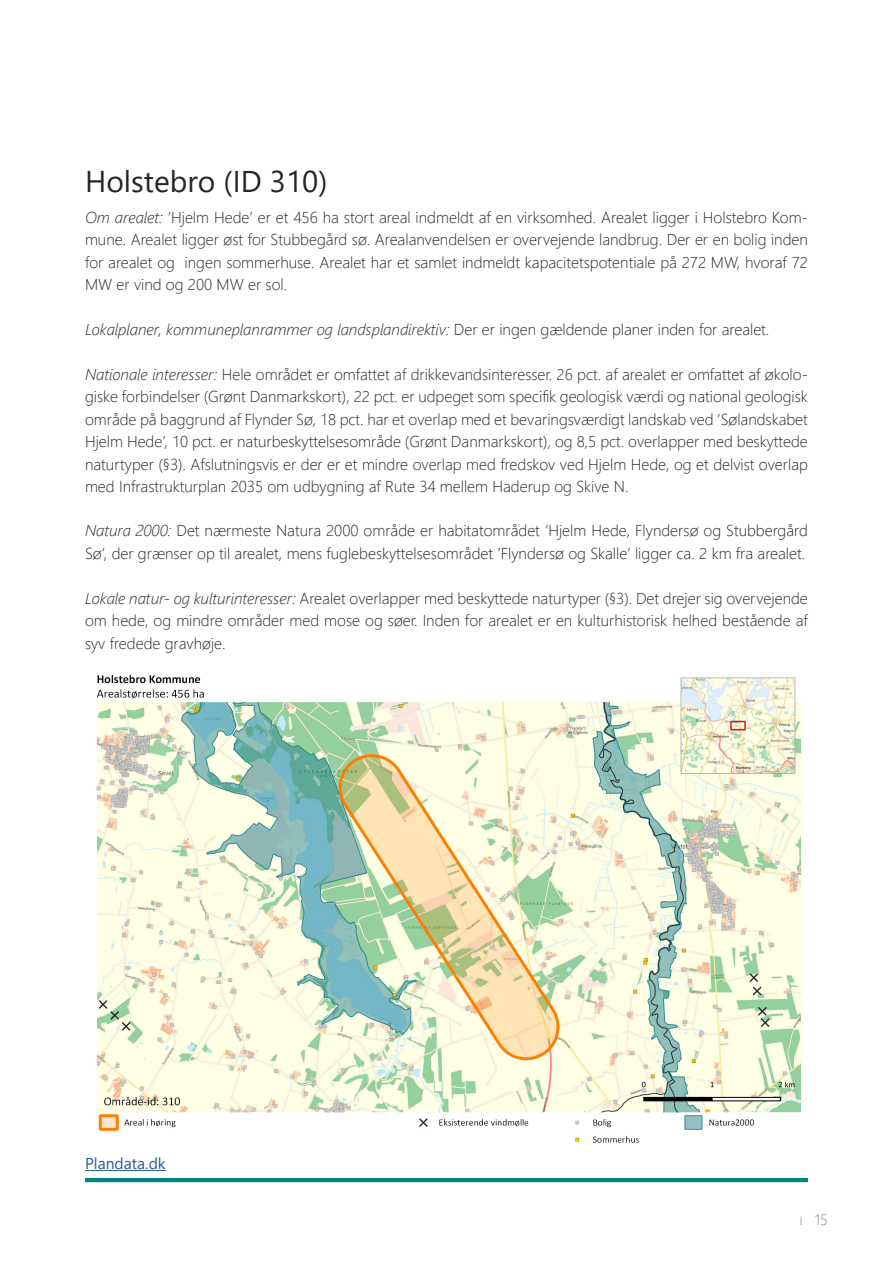
<style>
.page{position:relative;width:893px;height:1263px;background:#fff}
.page>*{position:absolute;margin:0;border:0;box-sizing:border-box;transform-origin:0 0}
.t1{font:30px "Segoe UI";color:#252525}
.t2{font:300 15.75px/22.5px "Segoe UI";color:#252525;text-align:justify}
.t3{font:italic 300 15.75px "Segoe UI";color:#252525}
.t4{font:15.75px "Segoe UI";color:#275b9b}
.t5{font:300 15px "Segoe UI";color:#828282}
.s1{font-style:italic}
.s2{font-style:normal}
.s3{font-size:12px}
</style>
<div class="page">
<hr style="left:85px;top:1178px;width:723px;height:4px;background:#008480">
<img style="left:96px;top:674px;width:706px;height:469px">
<hr style="left:85px;top:1170px;width:81px;height:1px;background:#275b9b">
<h1 class="t1" style="left:85px;top:153px;width:244px">Holstebro (ID 310)</h1>
<p class="t2" style="left:85px;top:205px;width:724px"><span class="s1">Om arealet:</span> ’Hjelm Hede’ er et 456 ha stort areal indmeldt af en virksomhed. Arealet ligger i Holstebro Kom&shy;mune. Arealet ligger øst for Stubbegård sø. Arealanvendelsen er overvejende landbrug. Der er en bolig inden for arealet og ingen sommerhuse. Arealet har et samlet indmeldt kapacitetspotentiale på 272 MW, hvoraf 72<br>MW er vind og 200 MW er sol.</p>
<p class="t3" style="left:85px;top:314px;width:686px">Lokalplaner, kommuneplanrammer og landsplandirektiv: <span class="s2">Der er ingen gældende planer inden for arealet.</span></p>
<p class="t2" style="left:85px;top:361px;width:724px"><span class="s1">Nationale interesser:</span> Hele området er omfattet af drikkevandsinteresser. 26 pct. af arealet er omfattet af økolo&shy;giske forbindelser (Grønt Danmarkskort), 22 pct. er udpeget som specifik geologisk værdi og national geologisk område på baggrund af Flynder Sø, 18 pct. har et overlap med et bevaringsværdigt landskab ved ’Sølandskabet Hjelm Hede’, 10 pct. er naturbeskyttelsesområde (Grønt Danmarkskort), og 8,5 pct. overlapper med beskyttede naturtyper (§3). Afslutningsvis er der er et mindre overlap med fredskov ved Hjelm Hede, og et delvist overlap med Infrastrukturplan 2035 om udbygning af Rute 34 mellem Haderup og Skive N.</p>
<p class="t2" style="left:85px;top:518px;width:724px"><span class="s1">Natura 2000:</span> Det nærmeste Natura 2000 område er habitatområdet ’Hjelm Hede, Flyndersø og Stubbergård<br>Sø’, der grænser op til arealet, mens fuglebeskyttelsesområdet ’Flyndersø og Skalle’ ligger ca. 2 km fra arealet.</p>
<p class="t2" style="left:85px;top:585px;width:724px"><span class="s1">Lokale natur- og kulturinteresser:</span> Arealet overlapper med beskyttede naturtyper (§3). Det drejer sig overvejende om hede, og mindre områder med mose og søer. Inden for arealet er en kulturhistorisk helhed bestående af syv fredede gravhøje.</p>
<p class="t4" style="left:85px;top:1149px;width:82px">Plandata.dk</p>
<p class="t5" style="left:800px;top:1206px;width:30px"><span class="s3">I</span> 15</p>
</div>
